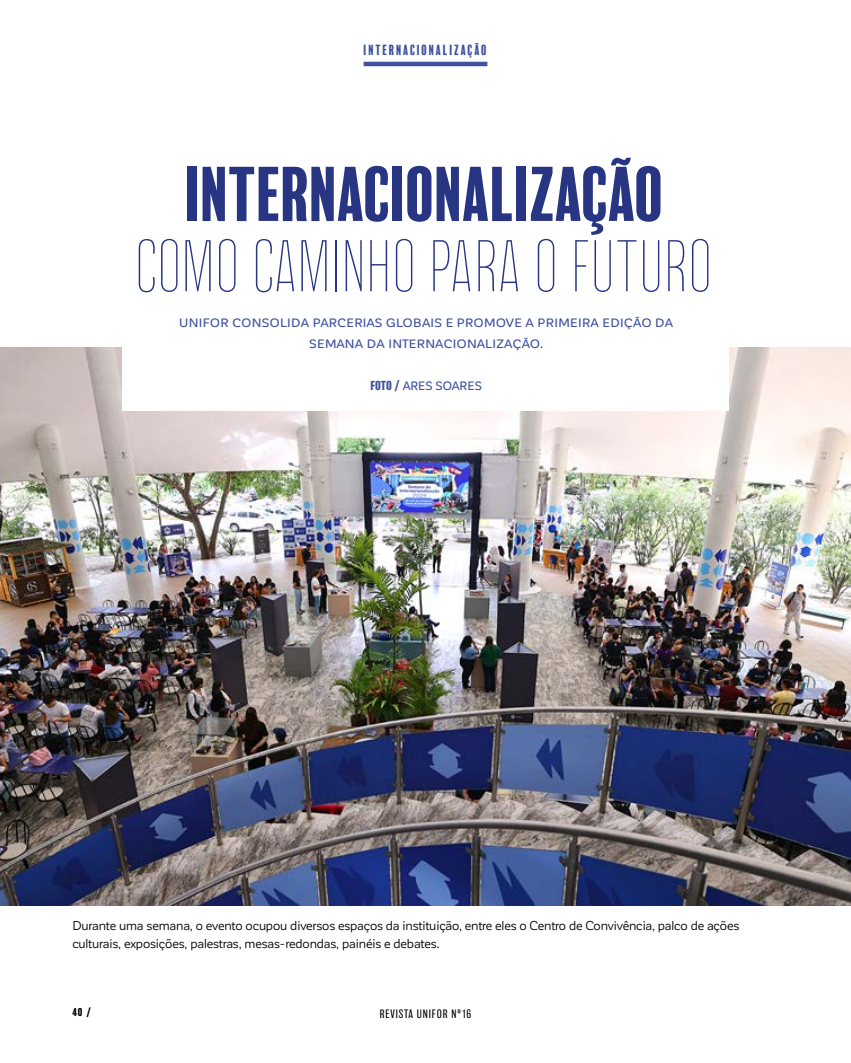
<style>
.page{position:relative;width:851px;height:1063px;background:#fff}
.page>*{position:absolute;margin:0;border:0;box-sizing:border-box;transform-origin:0 0}
.t1{font:75px "Balboa Plus Inline";letter-spacing:-.125em;color:#283583}
.t2{font:70.5px "Balboa Plus Fill";letter-spacing:-.06em;color:#283583}
.t3{font:13.5px "Balboa Plus Fill";letter-spacing:.08em;color:#3f519f}
.t4{font:12.75px/18px "Corporative Sans Rd";letter-spacing:-.01em;color:#000}
.t5{font:500 12px/21px "Corporative Sans Rd";letter-spacing:.025em;color:#3f519f;text-align:center;scale:1.06 1}
.t6{font:500 12px "Corporative Sans Rd";letter-spacing:.005em;color:#3f519f}
.t7{font:200 11.25px "Balboa";letter-spacing:.08em;color:#000}
.t8{font:700 10.5px "Balboa";color:#000}
.s1{font-family:"Balboa";font-weight:700}
</style>
<div class="page">
<img style="left:0;top:347px;width:850px;height:559px">
<div style="left:122px;top:277px;width:606px;height:134px;background:#fff"></div>
<hr style="left:363px;top:62px;width:124px;height:4px;background:#3f519f">
<p class="t3" style="left:363px;top:42px;width:125px">INTERNACIONALIZAÇÃO</p>
<h2 class="t2" style="left:185px;top:155px;width:484px">INTERNACIONALIZAÇÃO</h2>
<h1 class="t1" style="left:133px;top:226px;width:588px">COMO CAMINHO PARA O FUTURO</h1>
<p class="t5" style="left:179px;top:312px;width:467px">UNIFOR CONSOLIDA PARCERIAS GLOBAIS E PROMOVE A PRIMEIRA EDIÇÃO DA<br>SEMANA DA INTERNACIONALIZAÇÃO.</p>
<p class="t6" style="left:370px;top:379px;width:113px"><span class="s1">FOTO /</span> ARES SOARES</p>
<p class="t4" style="left:72px;top:916px;width:668px">Durante uma semana, o evento ocupou diversos espaços da instituição, entre eles o Centro de Convivência, palco de ações culturais, exposições, palestras, mesas-redondas, painéis e debates.</p>
<p class="t8" style="left:72px;top:1006px;width:20px">40 /</p>
<p class="t7" style="left:379px;top:1008px;width:93px">REVISTA UNIFOR Nº16</p>
</div>
